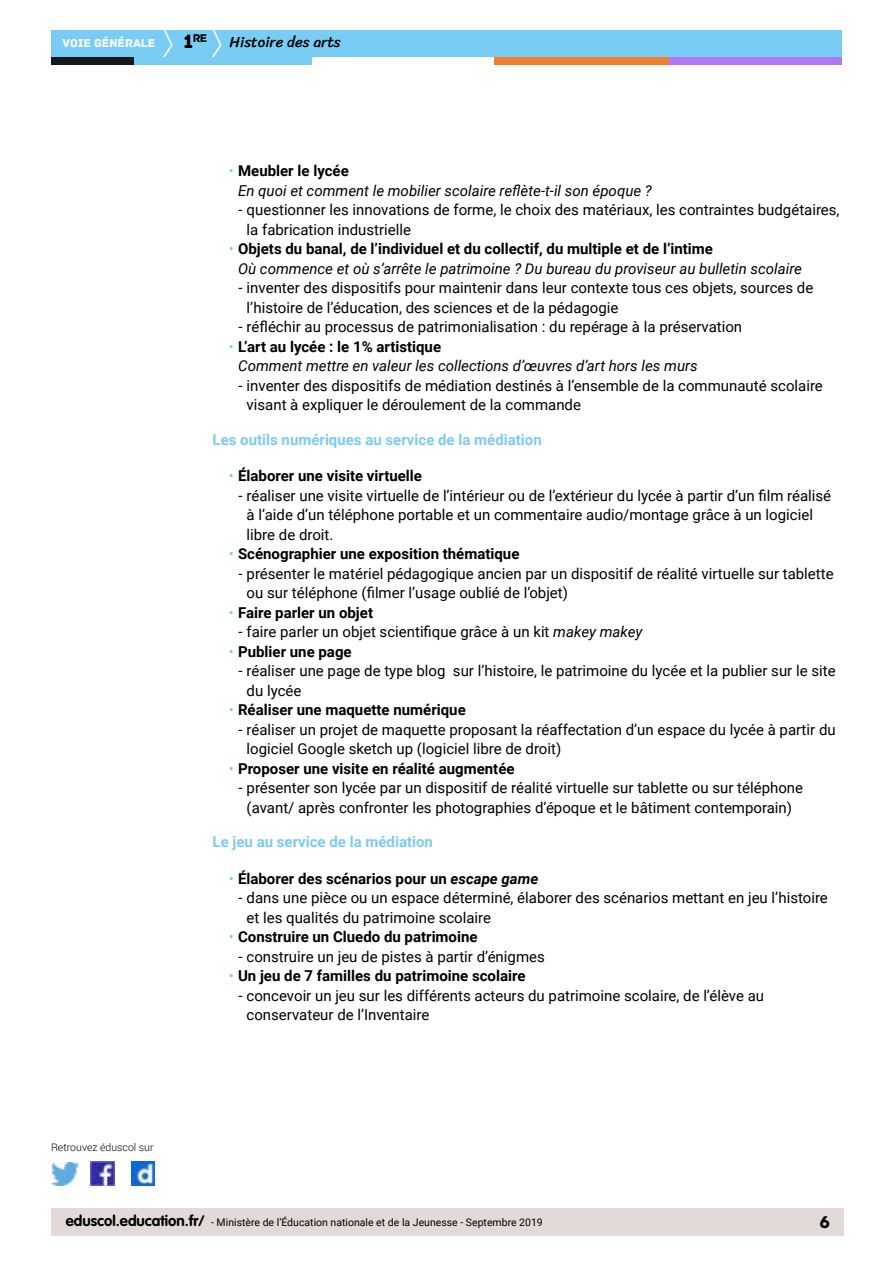
<style>
.page{position:relative;width:893px;height:1263px;background:#fff}
.page>*{position:absolute;margin:0;border:0;box-sizing:border-box;transform-origin:0 0}
.t1{font:18px "Archive";color:#000}
.t2{font:15px/19.5px "Roboto";color:#000}
.t3{font:italic 15px/19.5px "Roboto";color:#000}
.t4{font:700 15px "Roboto";color:#000}
.t5{font:700 15px "Roboto";color:#7dcbf1}
.t6{font:15px "Sriracha";color:#000}
.t7{font:12px "Archive";color:#fff}
.t8{font:11.85px "Archive";color:#000}
.t9{font:10.5px "Roboto";color:#000}
.t10{font:300 10.5px "Roboto";color:#000}
.s1{font-size:20.4px}
.s2{font-style:normal;color:#79cdf4}
.s3{font-weight:700;font-style:normal}
.s4{font-weight:400;color:#79cdf4}
.s5{font-style:italic}
.s6{font-family:"VAG Rounded Std";font-weight:700;font-size:15px}
</style>
<div class="page">
<div style="left:51px;top:30px;width:791px;height:27px;background:#79cdf4"></div>
<svg style="left:163px;top:30px;width:10px;height:27px"></svg>
<svg style="left:212px;top:30px;width:10px;height:27px"></svg>
<div style="left:133px;top:57px;width:179px;height:8px;background:#79cdf4"></div>
<div style="left:51px;top:57px;width:82px;height:8px;background:#141a1c"></div>
<div style="left:667px;top:57px;width:175px;height:8px;background:#b078f2"></div>
<div style="left:494px;top:57px;width:175px;height:8px;background:#f0802b"></div>
<div style="left:51px;top:1209px;width:792px;height:27px;background:#e1dad8"></div>
<img style="left:91px;top:1162px;width:23px;height:23px">
<img style="left:51px;top:1163px;width:28px;height:22px">
<img style="left:132px;top:1162px;width:22px;height:23px">
<p class="t8" style="left:183px;top:31px;width:25px"><span class="s1">1</span>re</p>
<p class="t7" style="left:63px;top:36px;width:94px">VOIE GÉNÉRALE</p>
<p class="t6" style="left:230px;top:33px;width:113px">Histoire des arts</p>
<p class="t10" style="left:51px;top:1140px;width:104px">Retrouvez éduscol sur</p>
<p class="t3" style="left:238px;top:160px;width:415px;text-indent:-9px"><span class="s2">•</span> <span class="s3">Meubler le lycée<br></span>En quoi et comment le mobilier scolaire reflète-t-il son époque ?</p>
<p class="t2" style="left:247px;top:199px;width:594px;text-indent:-8px">- questionner les innovations de forme, le choix des matériaux, les contraintes budgétaires, la fabrication industrielle</p>
<p class="t3" style="left:238px;top:238px;width:565px;text-indent:-9px"><span class="s2">•</span> <span class="s3">Objets du banal, de l’individuel et du collectif, du multiple et de l’intime<br></span>Où commence et où s’arrête le patrimoine ? Du bureau du proviseur au bulletin scolaire</p>
<p class="t2" style="left:247px;top:277px;width:568px;text-indent:-8px">- inventer des dispositifs pour maintenir dans leur contexte tous ces objets, sources de l’histoire de l’éducation, des sciences et de la pédagogie</p>
<p class="t2" style="left:238px;top:316px;width:505px">- réfléchir au processus de patrimonialisation : du repérage à la préservation</p>
<p class="t3" style="left:238px;top:336px;width:461px;text-indent:-9px"><span class="s2">•</span> <span class="s3">L’art au lycée : le 1% artistique<br></span>Comment mettre en valeur les collections d’œuvres d’art hors les murs</p>
<p class="t2" style="left:247px;top:375px;width:578px;text-indent:-8px">- inventer des dispositifs de médiation destinés à l’ensemble de la communauté scolaire visant à expliquer le déroulement de la commande</p>
<p class="t5" style="left:213px;top:429px;width:331px">Les outils numériques au service de la médiation</p>
<p class="t4" style="left:229px;top:465px;width:195px"><span class="s4">•</span> Élaborer une visite virtuelle</p>
<p class="t2" style="left:247px;top:485px;width:586px;text-indent:-8px">- réaliser une visite virtuelle de l’intérieur ou de l’extérieur du lycée à partir d’un film réalisé à l’aide d’un téléphone portable et un commentaire audio/montage grâce à un logiciel libre de droit.</p>
<p class="t4" style="left:229px;top:543px;width:292px"><span class="s4">•</span> Scénographier une exposition thématique</p>
<p class="t2" style="left:247px;top:563px;width:589px;text-indent:-8px">- présenter le matériel pédagogique ancien par un dispositif de réalité virtuelle sur tablette ou sur téléphone (filmer l’usage oublié de l’objet)</p>
<p class="t4" style="left:229px;top:602px;width:146px"><span class="s4">•</span> Faire parler un objet</p>
<p class="t2" style="left:238px;top:621px;width:406px">- faire parler un objet scientifique grâce à un kit <span class="s5">makey makey</span></p>
<p class="t4" style="left:229px;top:641px;width:124px"><span class="s4">•</span> Publier une page</p>
<p class="t2" style="left:247px;top:660px;width:590px;text-indent:-8px">- réaliser une page de type blog sur l’histoire, le patrimoine du lycée et la publier sur le site du lycée</p>
<p class="t4" style="left:229px;top:699px;width:238px"><span class="s4">•</span> Réaliser une maquette numérique</p>
<p class="t2" style="left:247px;top:719px;width:591px;text-indent:-8px">- réaliser un projet de maquette proposant la réaffectation d’un espace du lycée à partir du logiciel Google sketch up (logiciel libre de droit)</p>
<p class="t4" style="left:229px;top:758px;width:287px"><span class="s4">•</span> Proposer une visite en réalité augmentée</p>
<p class="t2" style="left:238px;top:777px;width:566px;text-align:center">- présenter son lycée par un dispositif de réalité virtuelle sur tablette ou sur téléphone (avant/ après confronter les photographies d’époque et le bâtiment contemporain)</p>
<p class="t5" style="left:213px;top:831px;width:222px">Le jeu au service de la médiation</p>
<p class="t4" style="left:229px;top:868px;width:311px"><span class="s4">•</span> Élaborer des scénarios pour un <span class="s5">escape game</span></p>
<p class="t2" style="left:247px;top:887px;width:583px;text-indent:-8px">- dans une pièce ou un espace déterminé, élaborer des scénarios mettant en jeu l’histoire et les qualités du patrimoine scolaire</p>
<p class="t4" style="left:229px;top:926px;width:250px"><span class="s4">•</span> Construire un Cluedo du patrimoine</p>
<p class="t2" style="left:238px;top:946px;width:308px">- construire un jeu de pistes à partir d’énigmes</p>
<p class="t4" style="left:229px;top:965px;width:298px"><span class="s4">•</span> Un jeu de 7 familles du patrimoine scolaire</p>
<p class="t2" style="left:247px;top:985px;width:519px;text-indent:-8px">- concevoir un jeu sur les différents acteurs du patrimoine scolaire, de l’élève au conservateur de l’Inventaire</p>
<p class="t9" style="left:66px;top:1215px;width:478px"><span class="s6">eduscol.education.fr/</span> - Ministère de l’Éducation nationale et de la Jeunesse - Septembre 2019</p>
<p class="t1" style="left:820px;top:1211px;width:12px">6</p>
</div>
